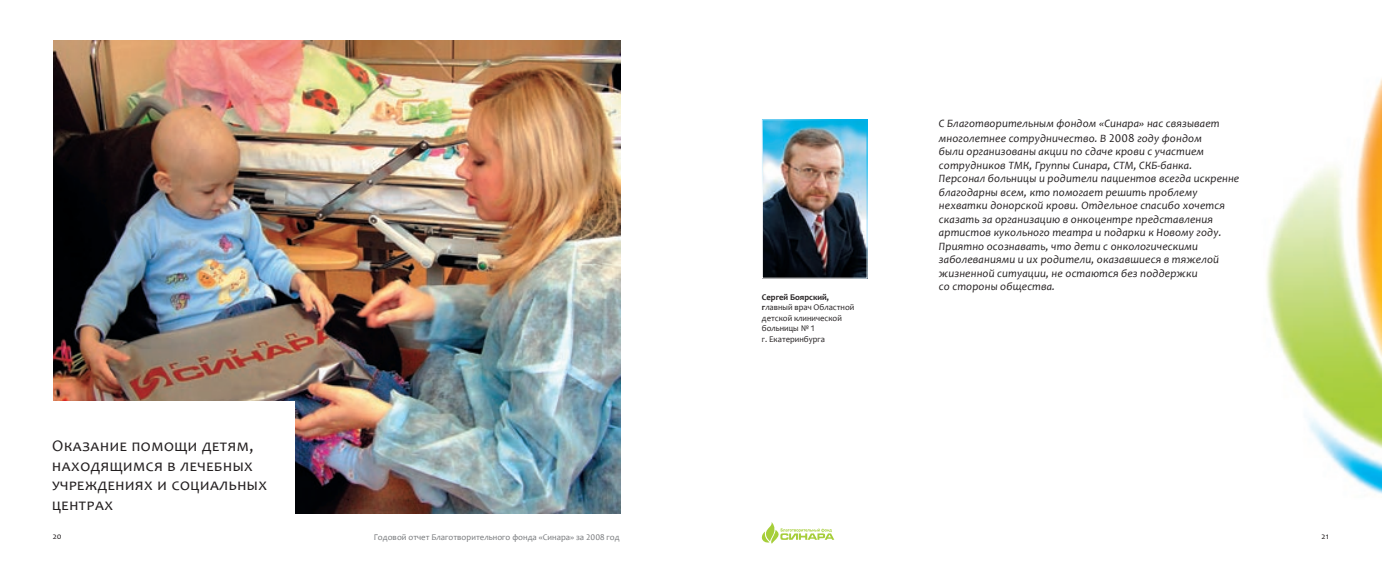
<style>
.page{position:relative;width:1382px;height:567px;background:#fff}
.page>*{position:absolute;margin:0;border:0;box-sizing:border-box;transform-origin:0 0}
.rubrika_BIG{font:16.25px/19.5px "Candara";letter-spacing:.04em;color:#231f20}
.citata{font:italic 11.25px/13.5px "Candara";letter-spacing:.015em;color:#231f20}
.autor{font:8.75px/10.5px "Candara";color:#231f20}
.t1{font:8.75px "Candara";color:#76787b}
.s1{font-weight:700}
.s2{font-style:normal;font-size:11.88px}
</style>
<div class="page">
<img style="left:1266px;top:78px;width:116px;height:416px">
<img style="left:53px;top:41px;width:567px;height:473px">
<div style="left:0;top:401px;width:294px;height:166px;background:#fff"></div>
<img style="left:764px;top:121px;width:102px;height:156px">
<div style="left:762px;top:119px;width:106px;height:160px;border:1px solid #fff"></div>
<svg style="left:761px;top:522px;width:73px;height:22px"></svg>
<p class="rubrika_BIG" style="left:52px;top:436px;width:216px">Оказание помощи детям, находящимся в лечебных учреждениях и социальных центрах</p>
<p class="autor" style="left:762px;top:291px;width:94px"><span class="s1">Сергей Боярский, г</span>лавный врач Областной детской клинической больницы №1<br>г. Екатеринбурга</p>
<p class="citata" style="left:939px;top:117px;width:302px">С Благотворительным фондом «Синара» нас связывает многолетнее сотрудничество. В <span class="s2">2008</span> году фондом<br>были организованы акции по сдаче крови с участием сотрудников ТМК, Группы Синара, СТМ, СКБ-банка.<br>Персонал больницы и родители пациентов всегда искренне благодарны всем, кто помогает решить проблему нехватки донорской крови. Отдельное спасибо хочется сказать за организацию в онкоцентре представления артистов кукольного театра и подарки к Новому году.<br>Приятно осознавать, что дети с онкологическими заболеваниями и их родители, оказавшиеся в тяжелой жизненной ситуации, не остаются без поддержки<br>со стороны общества.</p>
<p class="autor" style="left:53px;top:531px;width:10px">20</p>
<p class="t1" style="left:374px;top:532px;width:247px">Годовой отчет Благотворительного фонда «Синара» за 2008 год</p>
<p class="autor" style="left:1322px;top:531px;width:9px">21</p>
</div>
